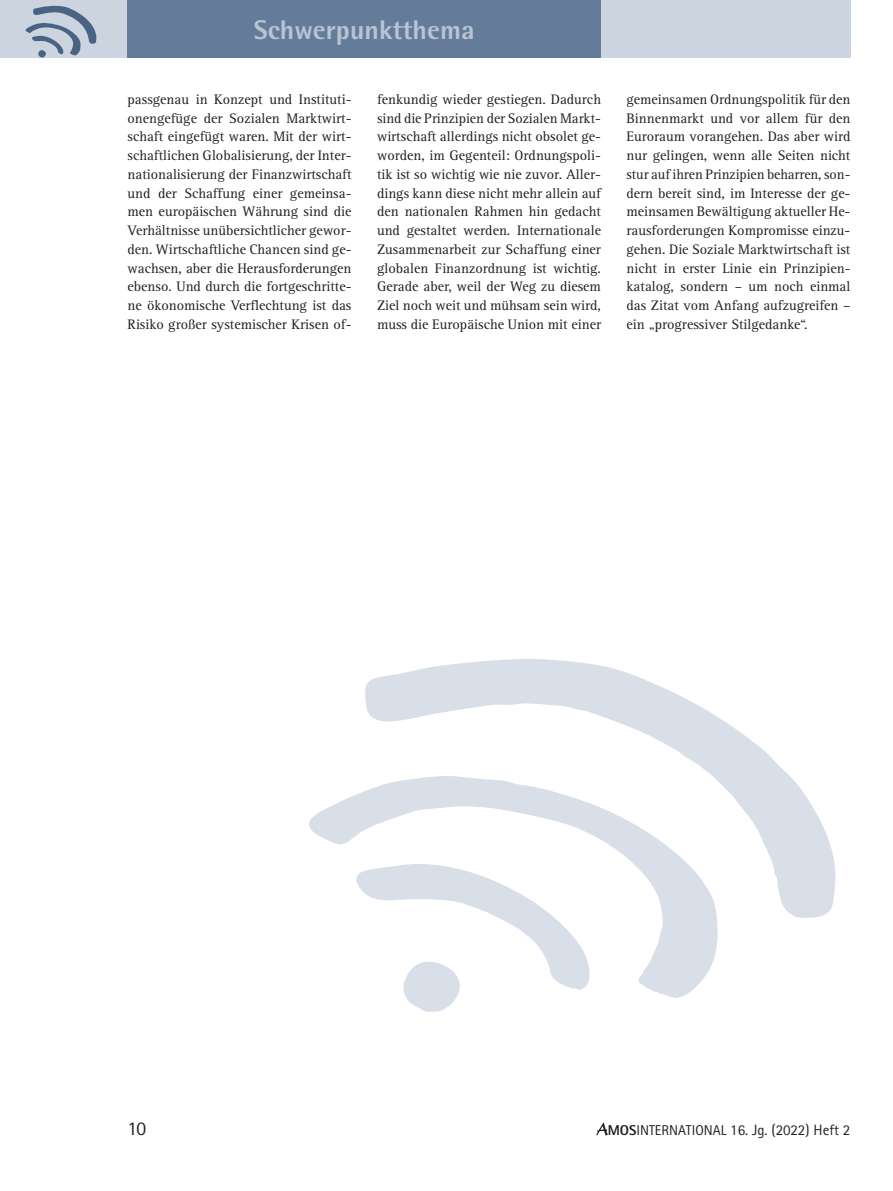
<style>
.page{position:relative;width:893px;height:1191px;background:#fff}
.page>*{position:absolute;margin:0;border:0;box-sizing:border-box;transform-origin:0 0}
.t1{font:800 27px "Rotis Semi Sans";color:#b8c3d4}
.t2{font:19.5px "Rotis Sans Serif";color:#231f20}
.t3{font:15px "Rotis Sans Serif";color:#231f20}
.oE__Master{font:14.25px/18.8px "Rotis Serif";color:#231f20;text-align:justify}
.s1{font-weight:800;font-size:14.25px}
.s2{font-size:14.25px}
</style>
<div class="page">
<div style="left:0;top:0;width:850px;height:57px;background:#ccd4e0"></div>
<div style="left:128px;top:0;width:473px;height:57px;background:#647b99"></div>
<svg style="left:596px;top:1122px;width:12px;height:13px"></svg>
<svg style="left:25px;top:6px;width:71px;height:52px"></svg>
<svg style="left:309px;top:791px;width:409px;height:207px"></svg>
<svg style="left:354px;top:863px;width:237px;height:149px"></svg>
<svg style="left:365px;top:659px;width:471px;height:259px"></svg>
<h1 class="t1" style="left:254px;top:13px;width:222px">Schwerpunktthema</h1>
<p class="oE__Master" style="left:128px;top:90px;width:225px">passgenau in Konzept und Instituti&shy;onengefüge der Sozialen Marktwirt&shy;schaft eingefügt waren. Mit der wirt&shy;schaftlichen Globalisierung, der Inter&shy;nationalisierung der Finanzwirtschaft und der Schaffung einer gemeinsa&shy;men europäischen Währung sind die Verhältnisse unübersichtlicher gewor&shy;den. Wirtschaftliche Chancen sind ge&shy;wachsen, aber die Herausforderungen ebenso. Und durch die fortgeschritte&shy;ne ökonomische Verflechtung ist das Risiko großer systemischer Krisen of-</p>
<p class="oE__Master" style="left:377px;top:90px;width:225px">fenkundig wieder gestiegen. Dadurch sind die Prinzipien der Sozialen Markt&shy;wirtschaft allerdings nicht obsolet ge&shy;worden, im Gegenteil: Ordnungspoli&shy;tik ist so wichtig wie nie zuvor. Aller&shy;dings kann diese nicht mehr allein auf den nationalen Rahmen hin gedacht und gestaltet werden. Internationale Zusammenarbeit zur Schaffung einer globalen Finanzordnung ist wichtig.<br>Gerade aber, weil der Weg zu diesem Ziel noch weit und mühsam sein wird, muss die Europäische Union mit einer</p>
<p class="oE__Master" style="left:626px;top:90px;width:225px">gemeinsamen Ordnungspolitik für den Binnenmarkt und vor allem für den Euroraum vorangehen. Das aber wird nur gelingen, wenn alle Seiten nicht stur auf ihren Prinzipien beharren, son&shy;dern bereit sind, im Interesse der ge&shy;meinsamen Bewältigung aktueller He&shy;rausforderungen Kompromisse einzu&shy;gehen. Die Soziale Marktwirtschaft ist nicht in erster Linie ein Prinzipien&shy;katalog, sondern – um noch einmal das Zitat vom Anfang aufzugreifen – ein „progressiver Stilgedanke“.</p>
<h2 class="t2" style="left:128px;top:1117px;width:20px">10</h2>
<p class="t3" style="left:608px;top:1121px;width:244px"><span class="s1">MOS</span><span class="s2">INTERNATIONAL</span> 16. Jg. (2022) Heft 2</p>
</div>
